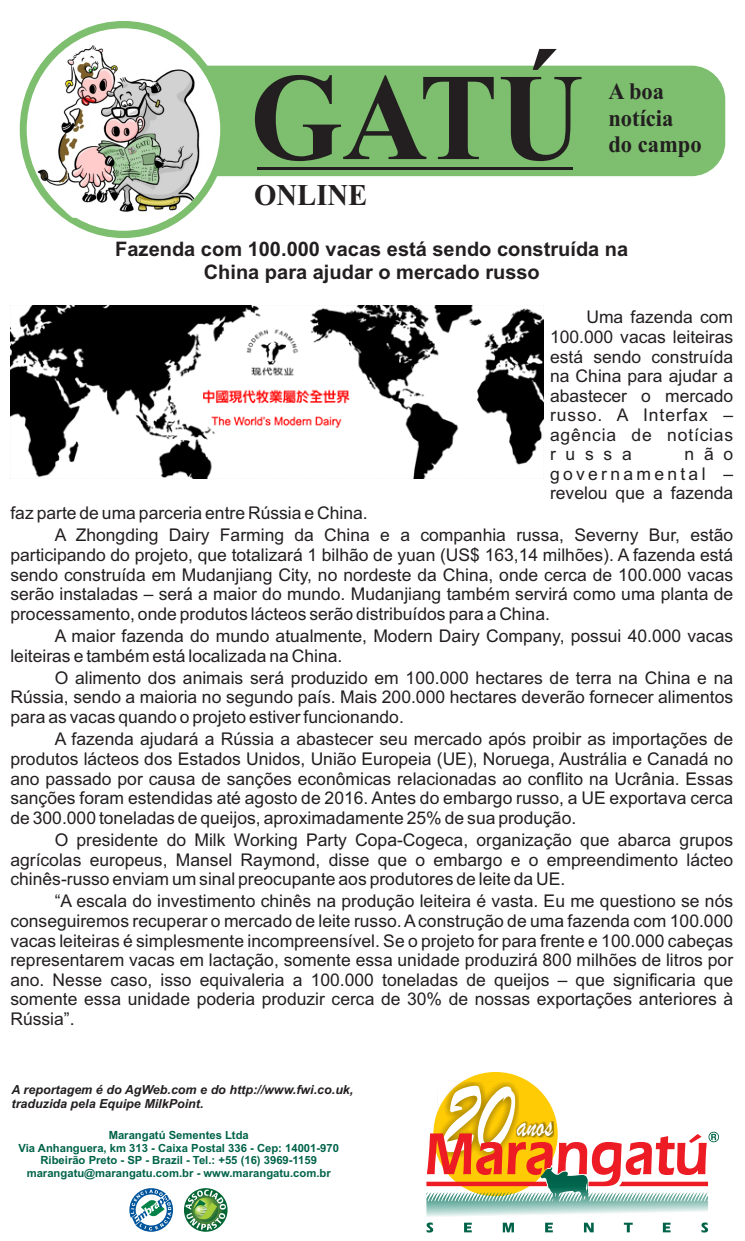
<style>
.page{position:relative;width:745px;height:1241px;background:#fff}
.page>*{position:absolute;margin:0;border:0;box-sizing:border-box;transform-origin:0 0}
.t1{font:700 123.88px "Times New Roman";color:#231f20;scale:.95 1}
.t2{font:107.75px "Brush Script";color:#fff;scale:.74 1}
.t3{font:35px "Brush Script";color:#fff;scale:.74 1}
.t4{font:700 30.12px "Times New Roman";color:#231f20;scale:.95 1}
.t5{font:700 23.62px/26.1px "Times New Roman";color:#231f20;scale:.95 1}
.t6{font:700 20px/22.4px "Arial";color:#231f20;text-align:center}
.t7{font:17.5px/19.5px "Arial";color:#231f20;text-align:justify}
.t8{font:italic 700 12.5px/14px "Arial";color:#231f20}
.t9{font:700 11.25px/12.6px "Arial";color:#006349;text-align:center}
</style>
<div class="page">
<div style="left:160px;top:66px;width:564px;height:110px;background:#7dbf6e;border-radius:34px"></div>
<hr style="left:257px;top:166px;width:316px;height:3px;background:#231f20">
<div style="left:20px;top:21px;width:207px;height:217px;background:#7dbf6e;border-radius:50%"></div>
<div style="left:27px;top:28px;width:193px;height:203px;background:#fff;border-radius:50%"></div>
<img style="left:32px;top:41px;width:183px;height:177px">
<svg style="left:129px;top:1188px;width:44px;height:43px"></svg>
<svg style="left:184px;top:1187px;width:43px;height:44px"></svg>
<svg style="left:185px;top:1189px;width:41px;height:40px"></svg>
<svg style="left:433px;top:1071px;width:124px;height:124px"></svg>
<svg style="left:426px;top:1080px;width:292px;height:136px"></svg>
<svg style="left:426px;top:1222px;width:281px;height:10px"></svg>
<img style="left:11px;top:305px;width:532px;height:173px">
<h1 class="t1" style="left:250px;top:75px;width:352px">GATÚ</h1>
<h3 class="t4" style="left:254px;top:184px;width:121px">ONLINE</h3>
<h3 class="t5" style="left:608px;top:81px;width:100px">A boa notícia do campo</h3>
<p class="t6" style="left:115px;top:240px;width:514px">Fazenda com 100.000 vacas está sendo construída na<br>China para ajudar o mercado russo</p>
<p class="t7" style="left:549px;top:309px;width:184px;text-indent:36px">Uma fazenda com 100.000 vacas leiteiras está sendo construída na China para ajudar a abastecer o mercado russo. A Interfax – agência de notícias russa</p>
<p class="t7" style="left:549px;top:446px;width:184px;text-indent:134px">não governamental – revelou que a fazenda</p>
<p class="t7" style="left:55px;top:503px;width:679px;line-height:22.4px;text-indent:-44px">faz parte de uma parceria entre Rússia e China.<br>A Zhongding Dairy Farming da China e a companhia russa, Severny Bur, estão</p>
<p class="t7" style="left:10px;top:546px;width:723px">participando do projeto, que totalizará 1 bilhão de yuan (US$ 163,14 milhões). A fazenda está sendo construída em Mudanjiang City, no nordeste da China, onde cerca de 100.000 vacas serão instaladas – será a maior do mundo. Mudanjiang também servirá como uma planta de processamento, onde produtos lácteos serão distribuídos para a China.</p>
<p class="t7" style="left:10px;top:627px;width:723px;text-indent:44px">A maior fazenda do mundo atualmente, Modern Dairy Company, possui 40.000 vacas leiteiras e também está localizada na China.</p>
<p class="t7" style="left:10px;top:669px;width:723px;text-indent:44px">O alimento dos animais será produzido em 100.000 hectares de terra na China e na Rússia, sendo a maioria no segundo país. Mais 200.000 hectares deverão fornecer alimentos para as vacas quando o projeto estiver funcionando.</p>
<p class="t7" style="left:10px;top:731px;width:723px;text-indent:44px">A fazenda ajudará a Rússia a abastecer seu mercado após proibir as importações de produtos lácteos dos Estados Unidos, União Europeia (UE), Noruega, Austrália e Canadá no ano passado por causa de sanções econômicas relacionadas ao conflito na Ucrânia. Essas sanções foram estendidas até agosto de 2016. Antes do embargo russo, a UE exportava cerca de 300.000 toneladas de queijos, aproximadamente 25% de sua produção.</p>
<p class="t7" style="left:10px;top:831px;width:723px;text-indent:44px">O presidente do Milk Working Party Copa-Cogeca, organização que abarca grupos agrícolas europeus, Mansel Raymond, disse que o embargo e o empreendimento lácteo chinês-russo enviam um sinal preocupante aos produtores de leite da UE.</p>
<p class="t7" style="left:10px;top:893px;width:723px;text-indent:44px">“A escala do investimento chinês na produção leiteira é vasta. Eu me questiono se nós conseguiremos recuperar o mercado de leite russo. Aconstrução de uma fazenda com 100.000 vacas leiteiras é simplesmente incompreensível. Se o projeto for para frente e 100.000 cabeças representarem vacas em lactação, somente essa unidade produzirá 800 milhões de litros por ano. Nesse caso, isso equivaleria a 100.000 toneladas de queijos – que significaria que somente essa unidade poderia produzir cerca de 30% de nossas exportações anteriores à Rússia”.</p>
<p class="t8" style="left:12px;top:1083px;width:343px">A reportagem é do AgWeb.com e do http://www.fwi.co.uk, traduzida pela Equipe MilkPoint.</p>
<p class="t9" style="left:18px;top:1129px;width:322px">Marangatú Sementes Ltda<br>Via Anhanguera, km 313 - Caixa Postal 336 - Cep: 14001-970<br>Ribeirão Preto - SP - Brazil - Tel.: +55 (16) 3969-1159 marangatu@marangatu.com.br - www.marangatu.com.br</p>
<h2 class="t2" style="left:442px;top:1087px;width:95px">20</h2>
<h3 class="t3" style="left:516px;top:1114px;width:50px">anos</h3>
</div>
